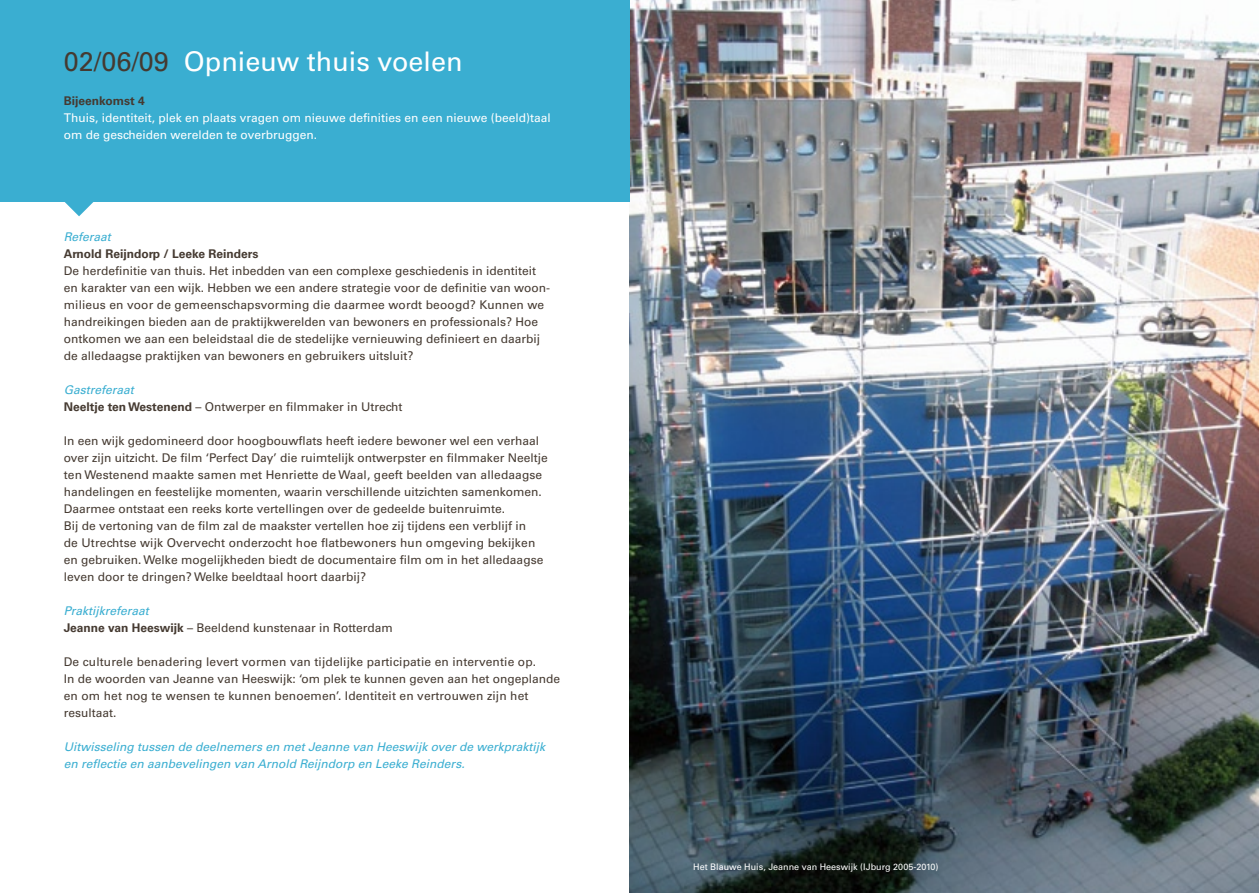
<style>
.page{position:relative;width:1259px;height:893px;background:#fff}
.page>*{position:absolute;margin:0;border:0;box-sizing:border-box;transform-origin:0 0}
.t1{font:27px "Univers";color:#fff}
.t2{font:12px/17px "Univers";color:#453a31}
.t3{font:italic 12px/17px "Univers";color:#3aaed1}
.t4{font:12px/17px "Univers";color:#fff}
.t5{font:700 12px "Univers";color:#453a31}
.t6{font:9px "Univers";color:#fff}
.s1{color:#453a31}
.s2{font-style:italic;color:#3aaed1}
.s3{font-weight:700}
</style>
<div class="page">
<img style="left:629px;top:0;width:630px;height:893px">
<div style="left:0;top:0;width:629px;height:201px;background:#3aaed1"></div>
<svg style="left:64px;top:201px;width:30px;height:15px"></svg>
<h1 class="t1" style="left:64px;top:45px;width:400px"><span class="s1">02/06/09</span> Opnieuw thuis voelen</h1>
<p class="t5" style="left:64px;top:94px;width:82px">Bijeenkomst 4</p>
<p class="t4" style="left:64px;top:109px;width:488px">Thuis, identiteit, plek en plaats vragen om nieuwe definities en een nieuwe (beeld)taal om de gescheiden werelden te overbruggen.</p>
<p class="t3" style="left:64px;top:228px;width:49px">Referaat</p>
<p class="t5" style="left:64px;top:247px;width:196px">Arnold Reijndorp / Leeke Reinders</p>
<p class="t2" style="left:64px;top:262px;width:488px">De herdefinitie van thuis. Het inbedden van een complexe geschiedenis in identiteit en karakter van een wijk. Hebben we een andere strategie voor de definitie van woon&shy;milieus en voor de gemeenschapsvorming die daarmee wordt beoogd? Kunnen we handreikingen bieden aan de praktijkwerelden van bewoners en professionals? Hoe ontkomen we aan een beleidstaal die de stedelijke vernieuwing definieert en daarbij de alledaagse praktijken van bewoners en gebruikers uitsluit?</p>
<p class="t2" style="left:64px;top:381px;width:340px"><span class="s2">Gastreferaat<br></span><span class="s3">Neeltje ten Westenend</span> – Ontwerper en filmmaker in Utrecht</p>
<p class="t2" style="left:64px;top:432px;width:485px">In een wijk gedomineerd door hoogbouwflats heeft iedere bewoner wel een verhaal over zijn uitzicht. De film ‘Perfect Day’ die ruimtelijk ontwerpster en filmmaker Neeltje ten Westenend maakte samen met Henriette de Waal, geeft beelden van alledaagse handelingen en feestelijke momenten, waarin verschillende uitzichten samenkomen.<br>Daarmee ontstaat een reeks korte vertellingen over de gedeelde buitenruimte.<br>Bij de vertoning van de film zal de maakster vertellen hoe zij tijdens een verblijf in<br>de Utrechtse wijk Overvecht onderzocht hoe flatbewoners hun omgeving bekijken en gebruiken. Welke mogelijkheden biedt de documentaire film om in het alledaagse leven door te dringen? Welke beeldtaal hoort daarbij?</p>
<p class="t2" style="left:64px;top:603px;width:330px"><span class="s2">Praktijkreferaat<br></span><span class="s3">Jeanne van Heeswijk</span> – Beeldend kunstenaar in Rotterdam</p>
<p class="t2" style="left:64px;top:654px;width:498px">De culturele benadering levert vormen van tijdelijke participatie en interventie op.<br>In de woorden van Jeanne van Heeswijk: ‘om plek te kunnen geven aan het ongeplande en om het nog te wensen te kunnen benoemen’. Identiteit en vertrouwen zijn het resultaat.</p>
<p class="t3" style="left:64px;top:739px;width:483px">Uitwisseling tussen de deelnemers en met Jeanne van Heeswijk over de werkpraktijk en reflectie en aanbevelingen van Arnold Reijndorp en Leeke Reinders.</p>
<p class="t6" style="left:693px;top:862px;width:247px">Het Blauwe Huis, Jeanne van Heeswijk (IJburg 2005-2010)</p>
</div>
